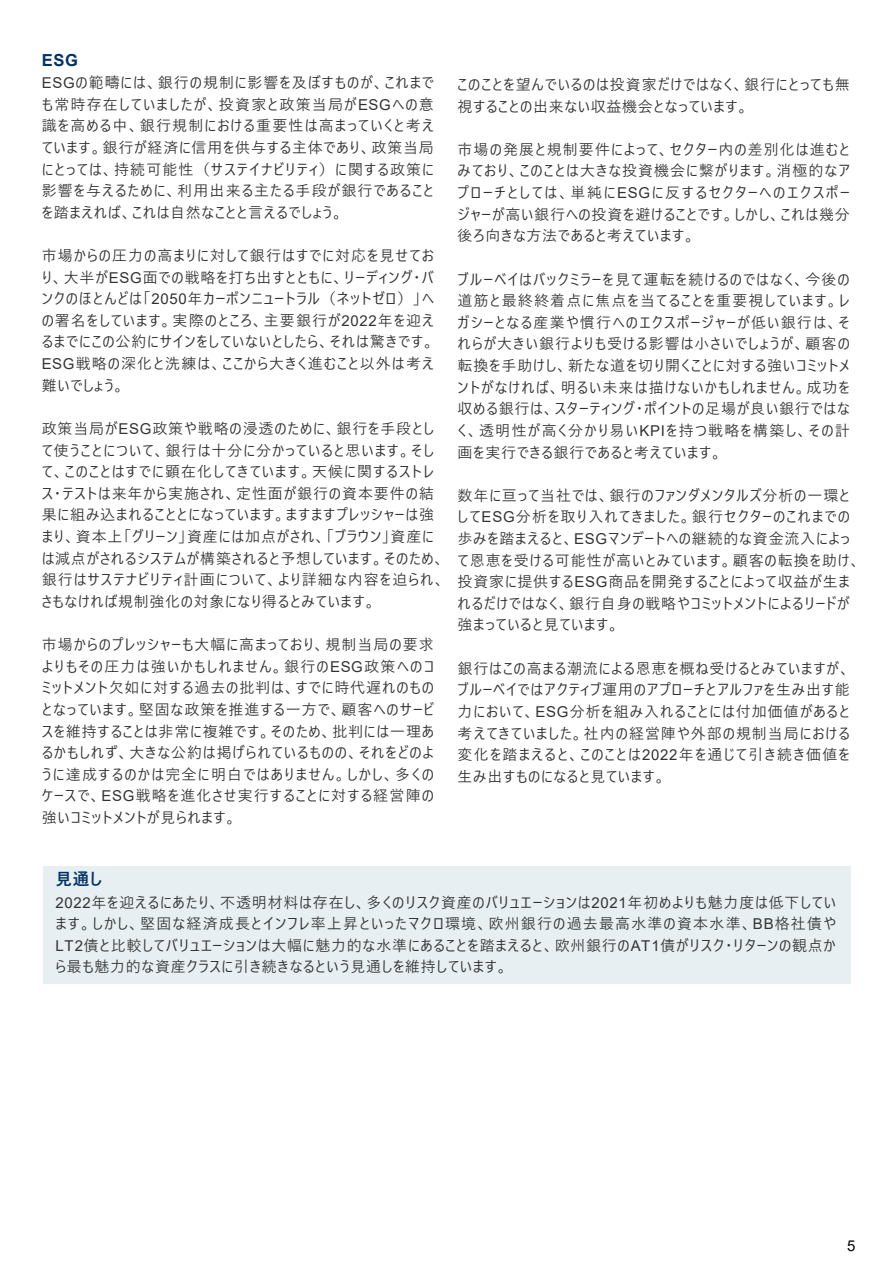
<style>
.page{position:relative;width:893px;height:1264px;background:#fff}
.page>*{position:absolute;margin:0;border:0;box-sizing:border-box;transform-origin:0 0}
.t1{font:700 16.5px "Arial";color:#003168}
.t2{font:700 16.5px "Yu Gothic UI";color:#003168}
.t3{font:15px/21.6px "Yu Gothic UI";letter-spacing:.06em;color:#333232;text-align:justify}
.t4{font:15px "Arial";color:#000}
.s1{font-family:"Arial"}
</style>
<div class="page">
<div style="left:43px;top:865px;width:807px;height:117px;background:#e7eff2"></div>
<p class="t1" style="left:42px;top:48px;width:38px">ESG</p>
<p class="t3" style="left:42px;top:70px;width:393px"><span class="s1">ESG</span>の範疇には、銀行の規制に影響を及ぼすものが、これまでも常時存在していましたが、投資家と政策当局が<span class="s1">ESG</span>への意識を高める中、銀行規制における重要性は高まっていくと考えています。銀行が経済に信用を供与する主体であり、政策当局にとっては、持続可能性（サステイナビリティ）に関する政策に影響を与えるために、利用出来る主たる手段が銀行であることを踏まえれば、これは自然なことと言えるでしょう。</p>
<p class="t3" style="left:42px;top:243px;width:394px">市場からの圧力の高まりに対して銀行はすでに対応を見せており、大半が<span class="s1">ESG</span>面での戦略を打ち出すとともに、リーディング・バンクのほとんどは「<span class="s1">2050</span>年カーボンニュートラル（ネットゼロ）」への署名をしています。実際のところ、主要銀行が<span class="s1">2022</span>年を迎えるまでにこの公約にサインをしていないとしたら、それは驚きです。<span class="s1">ESG</span>戦略の深化と洗練は、ここから大きく進むこと以外は考え難いでしょう。</p>
<p class="t3" style="left:42px;top:415px;width:404px;text-align:left">政策当局が<span class="s1">ESG</span>政策や戦略の浸透のために、銀行を手段として使うことについて、銀行は十分に分かっていると思います。そして、このことはすでに顕在化してきています。天候に関するストレス・テストは来年から実施され、定性面が銀行の資本要件の結果に組み込まれることとになっています。ますますプレッシャーは強まり、資本上「グリーン」資産には加点がされ、「ブラウン」資産には減点がされるシステムが構築されると予想しています。そのため、銀行はサステナビリティ計画について、より詳細な内容を迫られ、さもなければ規制強化の対象になり得るとみています。</p>
<p class="t3" style="left:42px;top:631px;width:394px">市場からのプレッシャーも大幅に高まっており、規制当局の要求よりもその圧力は強いかもしれません。銀行の<span class="s1">ESG</span>政策へのコミットメント欠如に対する過去の批判は、すでに時代遅れのものとなっています。堅固な政策を推進する一方で、顧客へのサービスを維持することは非常に複雑です。そのため、批判には一理あるかもしれず、大きな公約は掲げられているものの、それをどのように達成するのかは完全に明白ではありません。しかし、多くのケースで、<span class="s1">ESG</span>戦略を進化させ実行することに対する経営陣の強いコミットメントが見られます。</p>
<p class="t3" style="left:457px;top:72px;width:393px">このことを望んでいるのは投資家だけではなく、銀行にとっても無視することの出来ない収益機会となっています。</p>
<p class="t3" style="left:457px;top:136px;width:394px">市場の発展と規制要件によって、セクター内の差別化は進むとみており、このことは大きな投資機会に繋がります。消極的なアプローチとしては、単純に<span class="s1">ESG</span>に反するセクターへのエクスポージャーが高い銀行への投資を避けることです。しかし、これは幾分後ろ向きな方法であると考えています。</p>
<p class="t3" style="left:457px;top:266px;width:394px">ブルーベイはバックミラーを見て運転を続けるのではなく、今後の道筋と最終終着点に焦点を当てることを重要視しています。レガシーとなる産業や慣行へのエクスポージャーが低い銀行は、それらが大きい銀行よりも受ける影響は小さいでしょうが、顧客の転換を手助けし、新たな道を切り開くことに対する強いコミットメントがなければ、明るい未来は描けないかもしれません。成功を収める銀行は、スターティング・ポイントの足場が良い銀行ではなく、透明性が高く分かり易い<span class="s1">KPI</span>を持つ戦略を構築し、その計画を実行できる銀行であると考えています。</p>
<p class="t3" style="left:457px;top:482px;width:404px;text-align:left">数年に亘って当社では、銀行のファンダメンタルズ分析の一環として<span class="s1">ESG</span>分析を取り入れてきました。銀行セクターのこれまでの歩みを踏まえると、<span class="s1">ESG</span>マンデートへの継続的な資金流入によって恩恵を受ける可能性が高いとみています。顧客の転換を助け、投資家に提供する<span class="s1">ESG</span>商品を開発することによって収益が生まれるだけではなく、銀行自身の戦略やコミットメントによるリードが強まっていると見ています。</p>
<p class="t3" style="left:457px;top:655px;width:394px">銀行はこの高まる潮流による恩恵を概ね受けるとみていますが、ブルーベイではアクティブ運用のアプローチとアルファを生み出す能力において、<span class="s1">ESG</span>分析を組み入れることには付加価値があると考えてきていました。社内の経営陣や外部の規制当局における変化を踏まえると、このことは<span class="s1">2022</span>年を通じて引き続き価値を生み出すものになると見ています。</p>
<p class="t2" style="left:56px;top:869px;width:48px">見通し</p>
<p class="t3" style="left:56px;top:889px;width:782px"><span class="s1">2022</span>年を迎えるにあたり、不透明材料は存在し、多くのリスク資産のバリュエーションは<span class="s1">2021</span>年初めよりも魅力度は低下しています。しかし、堅固な経済成長とインフレ率上昇といったマクロ環境、欧州銀行の過去最高水準の資本水準、<span class="s1">BB</span>格社債や<span class="s1">LT2</span>債と比較してバリュエーションは大幅に魅力的な水準にあることを踏まえると、欧州銀行の<span class="s1">AT1</span>債がリスク・リターンの観点から最も魅力的な資産クラスに引き続きなるという見通しを維持しています。</p>
<p class="t4" style="left:846px;top:1235px;width:10px">5</p>
</div>
